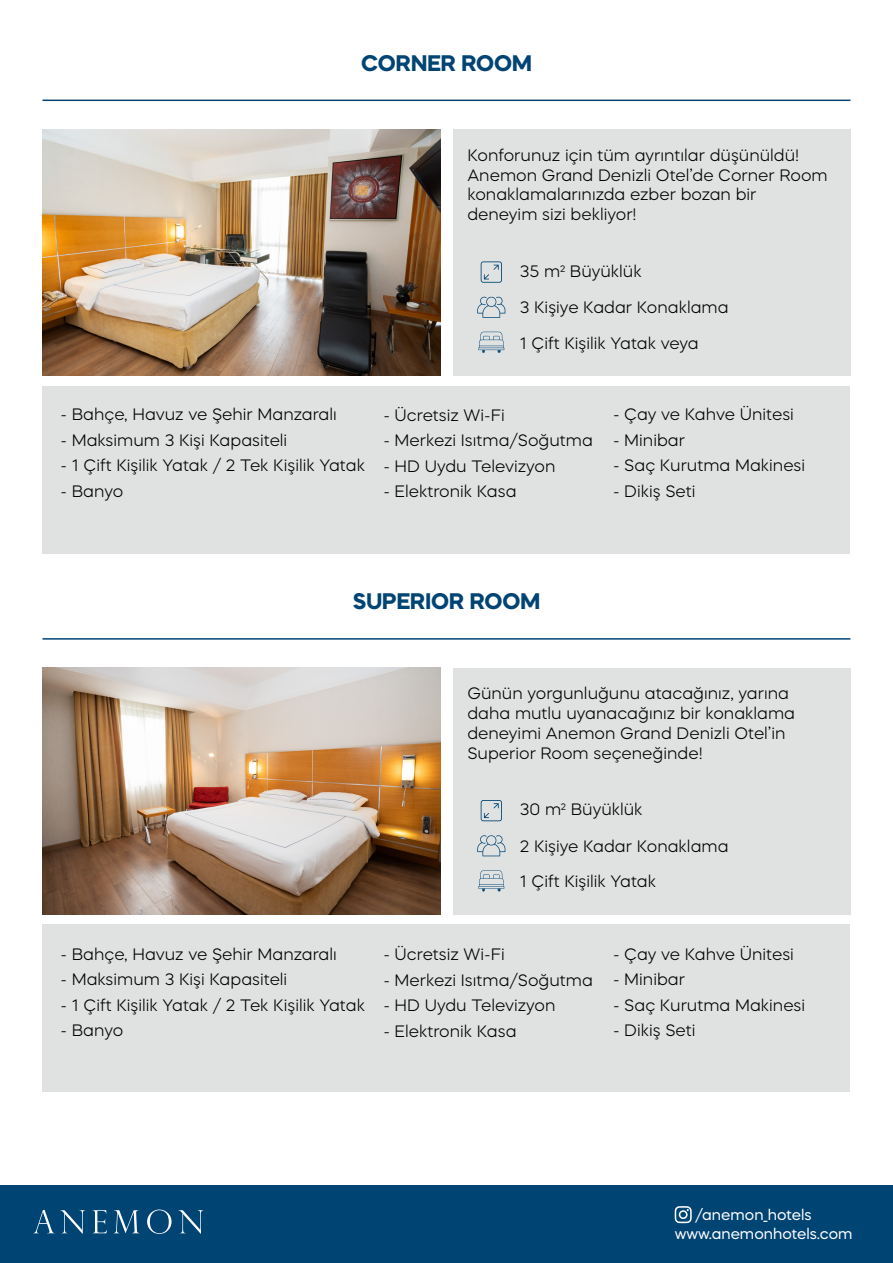
<style>
.page{position:relative;width:893px;height:1263px;background:#fff}
.page>*{position:absolute;margin:0;border:0;box-sizing:border-box;transform-origin:0 0}
.t1{font:700 22.5px "Mazzard H";color:#004474}
.t2{font:300 16.5px/19.8px "Mazzard H";color:#000}
.t3{font:15px/19px "Mazzard H";color:#fff}
</style>
<div class="page">
<div style="left:453px;top:129px;width:397px;height:247px;background:#e0e1e1"></div>
<hr style="left:43px;top:100px;width:807px;height:1px;background:#004474">
<img style="left:43px;top:129px;width:398px;height:247px">
<svg style="left:478px;top:332px;width:26px;height:21px"></svg>
<svg style="left:477px;top:296px;width:28px;height:22px"></svg>
<svg style="left:481px;top:261px;width:21px;height:22px"></svg>
<div style="left:453px;top:668px;width:397px;height:246px;background:#e0e1e1"></div>
<div style="left:43px;top:925px;width:807px;height:167px;background:#e0e1e1"></div>
<hr style="left:43px;top:638px;width:807px;height:2px;background:#004474">
<img style="left:43px;top:668px;width:398px;height:246px">
<svg style="left:478px;top:870px;width:26px;height:22px"></svg>
<svg style="left:477px;top:835px;width:28px;height:21px"></svg>
<svg style="left:481px;top:800px;width:21px;height:21px"></svg>
<div style="left:0;top:1185px;width:893px;height:78px;background:#004474"></div>
<svg style="left:33px;top:1210px;width:52px;height:24px"></svg>
<svg style="left:93px;top:1210px;width:14px;height:23px"></svg>
<svg style="left:114px;top:1210px;width:25px;height:23px"></svg>
<svg style="left:147px;top:1209px;width:25px;height:25px"></svg>
<svg style="left:178px;top:1210px;width:25px;height:24px"></svg>
<svg style="left:675px;top:1206px;width:17px;height:17px"></svg>
<div style="left:43px;top:386px;width:807px;height:167px;background:#e0e1e1"></div>
<h1 class="t1" style="left:361px;top:48px;width:172px">CORNER ROOM</h1>
<p class="t2" style="left:467px;top:145px;width:362px">Konforunuz için tüm ayrıntılar düşünüldü!<br>Anemon Grand Denizli Otel’de Corner Room konaklamalarınızda ezber bozan bir deneyim sizi bekliyor!</p>
<p class="t2" style="left:520px;top:261px;width:124px">35 m2 Büyüklük</p>
<p class="t2" style="left:520px;top:290px;width:210px;line-height:35.4px">3 Kişiye Kadar Konaklama<br>1 Çift Kişilik Yatak veya</p>
<p class="t2" style="left:60px;top:404px;width:278px">- Bahçe, Havuz ve Şehir Manzaralı</p>
<p class="t2" style="left:60px;top:430px;width:228px">- Maksimum 3 Kişi Kapasiteli</p>
<p class="t2" style="left:60px;top:455px;width:306px">- 1 Çift Kişilik Yatak / 2 Tek Kişilik Yatak</p>
<p class="t2" style="left:60px;top:481px;width:64px">- Banyo</p>
<p class="t2" style="left:383px;top:405px;width:123px">- Ücretsiz Wi-Fi</p>
<p class="t2" style="left:383px;top:430px;width:211px">- Merkezi Isıtma/Soğutma</p>
<p class="t2" style="left:383px;top:456px;width:174px">- HD Uydu Televizyon</p>
<p class="t2" style="left:383px;top:481px;width:135px">- Elektronik Kasa</p>
<p class="t2" style="left:613px;top:404px;width:182px">- Çay ve Kahve Ünitesi</p>
<p class="t2" style="left:613px;top:430px;width:74px">- Minibar</p>
<p class="t2" style="left:613px;top:455px;width:194px">- Saç Kurutma Makinesi</p>
<p class="t2" style="left:613px;top:481px;width:84px">- Dikiş Seti</p>
<h1 class="t1" style="left:353px;top:586px;width:189px">SUPERIOR ROOM</h1>
<p class="t2" style="left:467px;top:683px;width:329px">Günün yorgunluğunu atacağınız, yarına daha mutlu uyanacağınız bir konaklama deneyimi Anemon Grand Denizli Otel’in Superior Room seçeneğinde!</p>
<p class="t2" style="left:520px;top:799px;width:124px">30 m2 Büyüklük</p>
<p class="t2" style="left:520px;top:828px;width:210px;line-height:35.4px">2 Kişiye Kadar Konaklama<br>1 Çift Kişilik Yatak</p>
<p class="t2" style="left:60px;top:944px;width:278px">- Bahçe, Havuz ve Şehir Manzaralı</p>
<p class="t2" style="left:60px;top:969px;width:228px">- Maksimum 3 Kişi Kapasiteli</p>
<p class="t2" style="left:60px;top:995px;width:306px">- 1 Çift Kişilik Yatak / 2 Tek Kişilik Yatak</p>
<p class="t2" style="left:60px;top:1020px;width:64px">- Banyo</p>
<p class="t2" style="left:383px;top:944px;width:123px">- Ücretsiz Wi-Fi</p>
<p class="t2" style="left:383px;top:969px;width:211px">- Merkezi Isıtma/Soğutma</p>
<p class="t2" style="left:383px;top:995px;width:174px">- HD Uydu Televizyon</p>
<p class="t2" style="left:383px;top:1020px;width:135px">- Elektronik Kasa</p>
<p class="t2" style="left:613px;top:944px;width:182px">- Çay ve Kahve Ünitesi</p>
<p class="t2" style="left:613px;top:969px;width:74px">- Minibar</p>
<p class="t2" style="left:613px;top:995px;width:194px">- Saç Kurutma Makinesi</p>
<p class="t2" style="left:613px;top:1020px;width:84px">- Dikiş Seti</p>
<p class="t3" style="left:675px;top:1204px;width:179px;text-indent:21px">/anemon_hotels www.anemonhotels.com</p>
</div>
